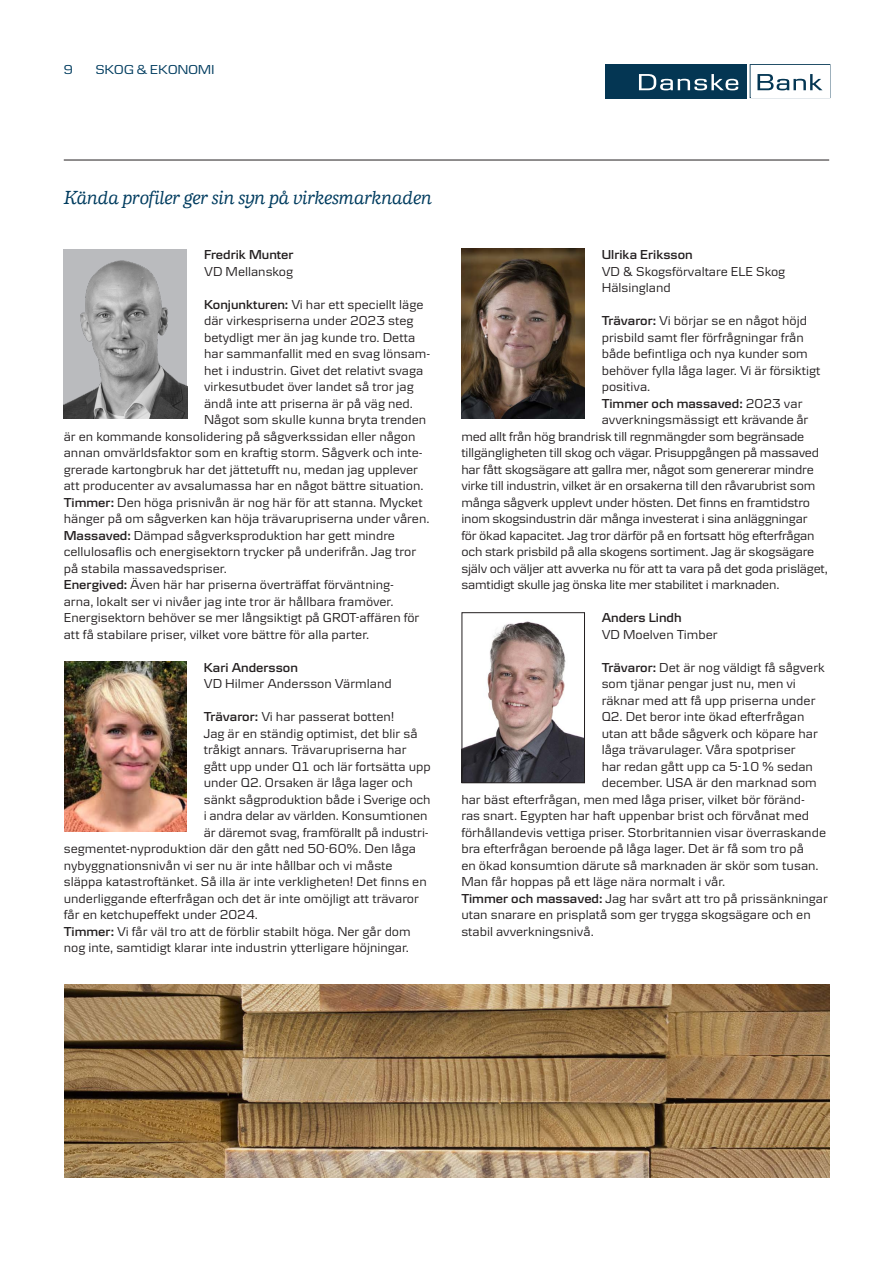
<style>
.page{position:relative;width:893px;height:1263px;background:#fff}
.page>*{position:absolute;margin:0;border:0;box-sizing:border-box;transform-origin:0 0}
.t1{font:italic 500 19.5px "Danske Human";letter-spacing:-.025em;color:#003c5f}
.t2{font:13.5px/16.5px "Danske Textv 2";color:#231f20}
.t3{font:600 13.5px "Danske Textv 2";color:#231f20}
.Brödtext{font:13.5px "Danske Headline";letter-spacing:.02em;color:#003c5f}
.s1{font-weight:600}
.s2{font-weight:400}
</style>
<div class="page">
<hr style="left:64px;top:160px;width:765px;height:1px;background:#231f20">
<div style="left:605px;top:64px;width:141px;height:34px;background:#043653"></div>
<svg style="left:639px;top:74px;width:99px;height:16px"></svg>
<svg style="left:750px;top:64px;width:80px;height:34px"></svg>
<img style="left:65px;top:984px;width:764px;height:194px">
<div style="left:64px;top:249px;width:123px;height:169px;background:#babbbe"></div>
<img style="left:64px;top:260px;width:123px;height:158px">
<img style="left:464px;top:621px;width:119px;height:160px">
<div style="left:462px;top:612px;width:123px;height:171px;border:1px solid #231f20"></div>
<img style="left:64px;top:661px;width:123px;height:170px">
<img style="left:461px;top:249px;width:124px;height:169px">
<p class="Brödtext" style="left:64px;top:61px;width:11px">9</p>
<p class="Brödtext" style="left:96px;top:62px;width:120px">SKOG &amp; EKONOMI</p>
<p class="t1" style="left:64px;top:187px;width:370px">Kända profiler ger sin syn på virkesmarknaden</p>
<p class="t3" style="left:204px;top:247px;width:91px">Fredrik Munter</p>
<p class="t2" style="left:204px;top:263px;width:91px">VD Mellanskog</p>
<p class="t2" style="left:204px;top:296px;width:221px"><span class="s1">Konjunkturen:</span> Vi har ett speciellt läge</p>
<p class="t2" style="left:204px;top:312px;width:211px">där virkespriserna under 2023 steg</p>
<p class="t2" style="left:204px;top:329px;width:213px">betydligt mer än jag kunde tro. Detta</p>
<p class="t2" style="left:204px;top:345px;width:228px">har sammanfallit med en svag lönsam-</p>
<p class="t2" style="left:204px;top:362px;width:221px">het i industrin. Givet det relativt svaga</p>
<p class="t2" style="left:204px;top:378px;width:211px">virkesutbudet över landet så tror jag</p>
<p class="t2" style="left:204px;top:395px;width:210px">ändå inte att priserna är på väg ned.</p>
<p class="t2" style="left:204px;top:411px;width:224px">Något som skulle kunna bryta trenden</p>
<p class="t2" style="left:64px;top:428px;width:353px">är en kommande konsolidering på sågverkssidan eller någon</p>
<p class="t2" style="left:64px;top:444px;width:360px">annan omvärldsfaktor som en kraftig storm. Sågverk och inte-</p>
<p class="t2" style="left:64px;top:461px;width:356px">grerade kartongbruk har det jättetufft nu, medan jag upplever</p>
<p class="t2" style="left:64px;top:477px;width:361px">att producenter av avsalumassa har en något bättre situation.</p>
<p class="t2" style="left:64px;top:494px;width:367px"><span class="s1">Timmer:</span> Den höga prisnivån är nog här för att stanna. Mycket hänger på om sågverken kan höja trävarupriserna under våren.</p>
<p class="t2" style="left:64px;top:527px;width:354px"><span class="s1">Massaved:</span> Dämpad sågverksproduktion har gett mindre cellulosaflis och energisektorn trycker på underifrån. Jag tror på stabila massavedspriser.</p>
<p class="t2" style="left:64px;top:576px;width:357px"><span class="s1">Energived:</span> Även här har priserna överträffat förväntning&shy;arna, lokalt ser vi nivåer jag inte tror är hållbara framöver.<br>Energisektorn behöver se mer långsiktigt på GROT-affären för att få stabilare priser, vilket vore bättre för alla parter.</p>
<p class="t3" style="left:204px;top:659px;width:96px">Kari Andersson</p>
<p class="t2" style="left:204px;top:675px;width:190px">VD Hilmer Andersson Värmland</p>
<p class="t2" style="left:204px;top:708px;width:192px"><span class="s1">Trävaror:</span> Vi har passerat botten!</p>
<p class="t2" style="left:204px;top:725px;width:215px">Jag är en ständig optimist, det blir så</p>
<p class="t2" style="left:204px;top:741px;width:204px">tråkigt annars. Trävarupriserna har</p>
<p class="t2" style="left:204px;top:758px;width:228px">gått upp under Q1 och lär fortsätta upp</p>
<p class="t2" style="left:204px;top:774px;width:211px">under Q2. Orsaken är låga lager och</p>
<p class="t2" style="left:204px;top:791px;width:228px">sänkt sågproduktion både i Sverige och</p>
<p class="t2" style="left:204px;top:807px;width:225px">i andra delar av världen. Konsumtionen</p>
<p class="t2" style="left:204px;top:824px;width:225px">är däremot svag, framförallt på industri-</p>
<p class="t2" style="left:64px;top:840px;width:354px">segmentet-nyproduktion där den gått ned 50-60%. Den låga</p>
<p class="t2" style="left:64px;top:857px;width:330px">nybyggnationsnivån vi ser nu är inte hållbar och vi måste</p>
<p class="t2" style="left:64px;top:873px;width:364px">släppa katastroftänket. Så illa är inte verkligheten! Det finns en</p>
<p class="t2" style="left:64px;top:890px;width:357px">underliggande efterfrågan och det är inte omöjligt att trävaror</p>
<p class="t2" style="left:64px;top:906px;width:196px">får en ketchupeffekt under 2024.</p>
<p class="t2" style="left:64px;top:923px;width:348px"><span class="s1">Timmer:</span> Vi får väl tro att de förblir stabilt höga. Ner går dom nog inte, samtidigt klarar inte industrin ytterligare höjningar.</p>
<p class="t3" style="left:602px;top:247px;width:92px">Ulrika Eriksson</p>
<p class="t2" style="left:602px;top:263px;width:185px">VD &amp; Skogsförvaltare ELE Skog<br>Hälsingland</p>
<p class="t2" style="left:602px;top:312px;width:221px"><span class="s1">Trävaror:</span> Vi börjar se en något höjd prisbild samt fler förfrågningar från både befintliga och nya kunder som behöver fylla låga lager. Vi är försiktigt positiva.</p>
<p class="t3" style="left:602px;top:395px;width:202px">Timmer och massaved: <span class="s2">2023 var</span></p>
<p class="t2" style="left:602px;top:411px;width:208px">avverkningsmässigt ett krävande år</p>
<p class="t2" style="left:461px;top:428px;width:344px">med allt från hög brandrisk till regnmängder som begränsade</p>
<p class="t2" style="left:461px;top:444px;width:359px">tillgängligheten till skog och vägar. Prisuppgången på massaved</p>
<p class="t2" style="left:461px;top:461px;width:354px">har fått skogsägare att gallra mer, något som genererar mindre</p>
<p class="t2" style="left:461px;top:477px;width:355px">virke till industrin, vilket är en orsakerna till den råvarubrist som</p>
<p class="t2" style="left:461px;top:494px;width:350px">många sågverk upplevt under hösten. Det finns en framtidstro</p>
<p class="t2" style="left:461px;top:510px;width:348px">inom skogsindustrin där många investerat i sina anläggningar</p>
<p class="t2" style="left:461px;top:527px;width:355px">för ökad kapacitet. Jag tror därför på en fortsatt hög efterfrågan</p>
<p class="t2" style="left:461px;top:543px;width:354px">och stark prisbild på alla skogens sortiment. Jag är skogsägare</p>
<p class="t2" style="left:461px;top:560px;width:368px">själv och väljer att avverka nu för att ta vara på det goda prisläget,</p>
<p class="t2" style="left:461px;top:576px;width:320px">samtidigt skulle jag önska lite mer stabilitet i marknaden.</p>
<p class="t3" style="left:602px;top:610px;width:81px">Anders Lindh</p>
<p class="t2" style="left:602px;top:626px;width:118px">VD Moelven Timber</p>
<p class="t2" style="left:602px;top:659px;width:225px"><span class="s1">Trävaror:</span> Det är nog väldigt få sågverk</p>
<p class="t2" style="left:602px;top:675px;width:196px">som tjänar pengar just nu, men vi</p>
<p class="t2" style="left:602px;top:692px;width:215px">räknar med att få upp priserna under</p>
<p class="t2" style="left:602px;top:708px;width:204px">Q2. Det beror inte ökad efterfrågan</p>
<p class="t2" style="left:602px;top:725px;width:218px">utan att både sågverk och köpare har</p>
<p class="t2" style="left:602px;top:741px;width:196px">låga trävarulager. Våra spotpriser</p>
<p class="t2" style="left:602px;top:758px;width:213px">har redan gått upp ca 5-10 % sedan</p>
<p class="t2" style="left:602px;top:774px;width:217px">december. USA är den marknad som</p>
<p class="t2" style="left:461px;top:791px;width:345px">har bäst efterfrågan, men med låga priser, vilket bör föränd-</p>
<p class="t2" style="left:461px;top:807px;width:349px">ras snart. Egypten har haft uppenbar brist och förvånat med</p>
<p class="t2" style="left:461px;top:824px;width:366px">förhållandevis vettiga priser. Storbritannien visar överraskande</p>
<p class="t2" style="left:461px;top:840px;width:344px">bra efterfrågan beroende på låga lager. Det är få som tro på</p>
<p class="t2" style="left:461px;top:857px;width:359px">en ökad konsumtion därute så marknaden är skör som tusan.</p>
<p class="t2" style="left:461px;top:873px;width:265px">Man får hoppas på ett läge nära normalt i vår.</p>
<p class="t2" style="left:461px;top:890px;width:368px"><span class="s1">Timmer och massaved:</span> Jag har svårt att tro på prissänkningar utan snarare en prisplatå som ger trygga skogsägare och en stabil avverkningsnivå.</p>
</div>
